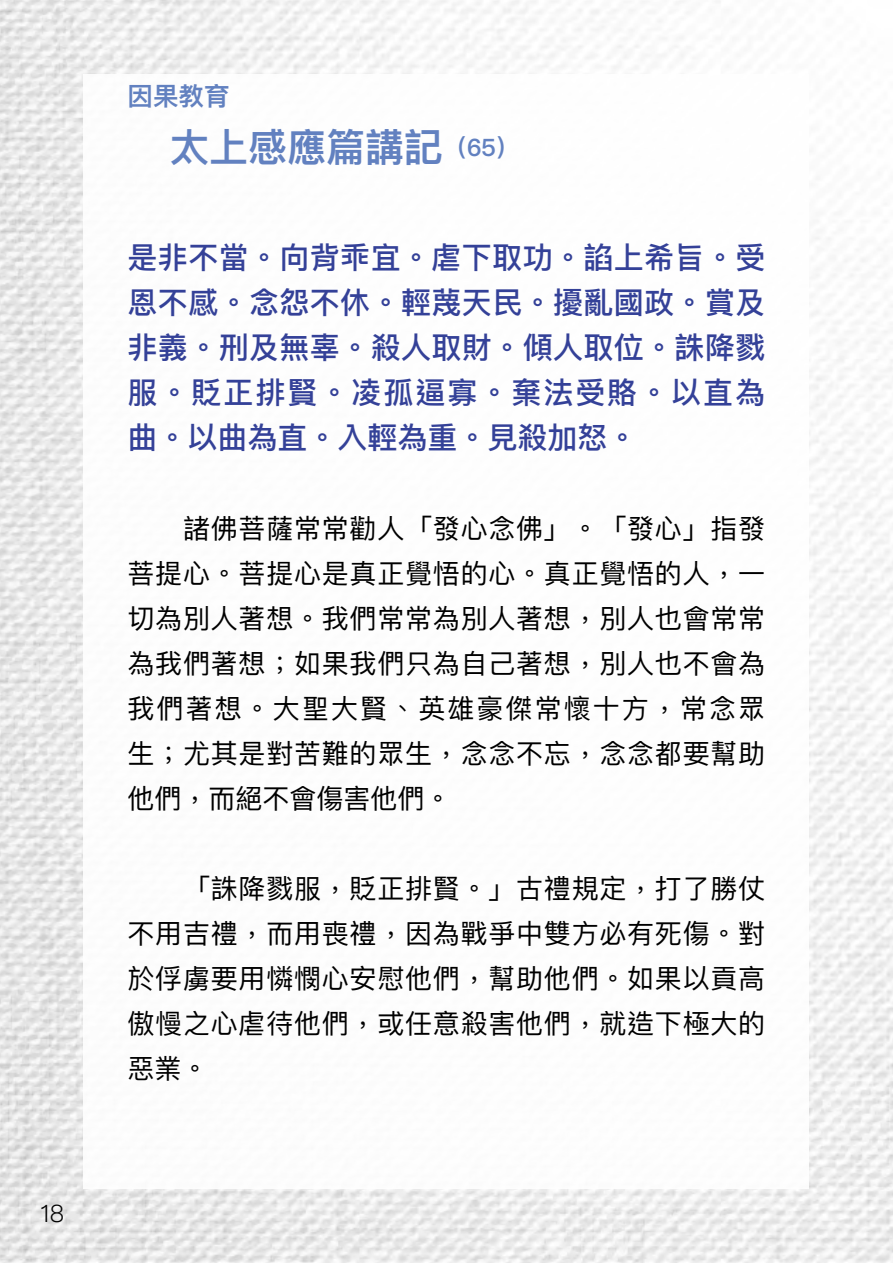
<style>
.page{position:relative;width:893px;height:1263px;background:#fff}
.page>*{position:absolute;margin:0;border:0;box-sizing:border-box;transform-origin:0 0}
.t1{font:600 39px "Ping Fang SC";color:#6281c0}
.t2{font:500 30px/45px "Ping Fang TC";letter-spacing:.015em;color:#344198;text-align:justify}
.t3{font:27px/45px "Ping Fang TC";letter-spacing:.03em;color:#000;text-align:justify}
.t4{font:600 25.5px "Ping Fang SC";color:#6281c0}
.t5{font:300 24px "Ping Fang TC";color:#000}
.s1{font-size:24px}
</style>
<div class="page">
<img style="left:0;top:0;width:893px;height:1263px">
<div style="left:84px;top:74px;width:725px;height:1114px;background:#fff"></div>
<p class="t5" style="left:40px;top:1198px;width:25px">18</p>
<p class="t4" style="left:128px;top:80px;width:104px">因果教育</p>
<h1 class="t1" style="left:170px;top:124px;width:351px">太上感應篇講記<span class="s1">（65）</span></h1>
<p class="t2" style="left:128px;top:235px;width:639px">是非不當。向背乖宜。虐下取功。諂上希旨。受恩不感。念怨不休。輕蔑天民。擾亂國政。賞及非義。刑及無辜。殺人取財。傾人取位。誅降戮服。貶正排賢。凌孤逼寡。棄法受賂。以直為曲。以曲為直。入輕為重。見殺加怒。</p>
<p class="t3" style="left:128px;top:506px;width:639px">　　諸佛菩薩常常勸人「發心念佛」。「發心」指發菩提心。菩提心是真正覺悟的心。真正覺悟的人，一切為別人著想。我們常常為別人著想，別人也會常常為我們著想；如果我們只為自己著想，別人也不會為我們著想。大聖大賢、英雄豪傑常懷十方，常念眾生；尤其是對苦難的眾生，念念不忘，念念都要幫助他們，而絕不會傷害他們。</p>
<p class="t3" style="left:128px;top:866px;width:639px">　　「誅降戮服，貶正排賢。」古禮規定，打了勝仗不用吉禮，而用喪禮，因為戰爭中雙方必有死傷。對於俘虜要用憐憫心安慰他們，幫助他們。如果以貢高傲慢之心虐待他們，或任意殺害他們，就造下極大的惡業。</p>
</div>
